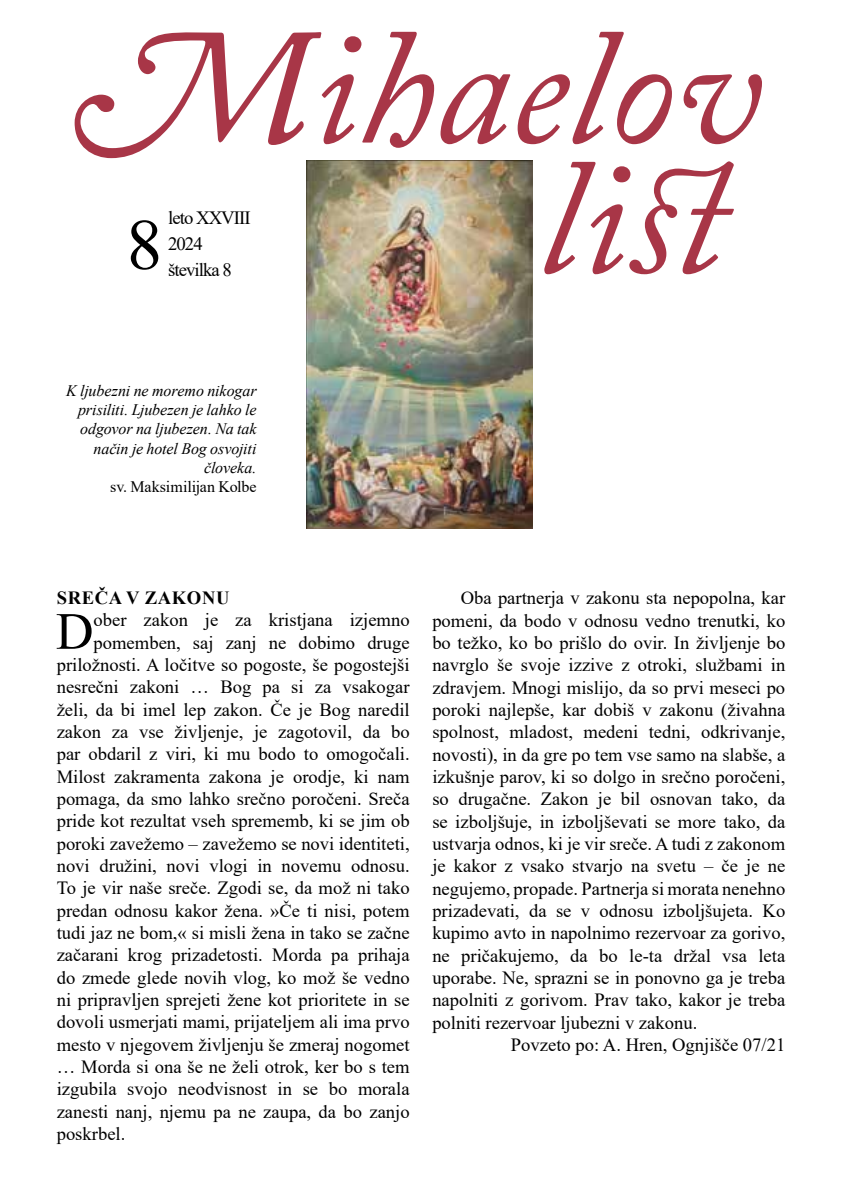
<style>
.page{position:relative;width:842px;height:1191px;background:#fff}
.page>*{position:absolute;margin:0;border:0;box-sizing:border-box;transform-origin:0 0}
.t1{font:italic 164px/130px "Adobe Caslon Pro";color:#a83647;text-align:right}
.t2{font:72px "Times New Roman";color:#000}
.t3{font:52.4px "Times New Roman";color:#000}
.t4{font:18.8px/26px "Times New Roman";letter-spacing:-.05em;color:#000}
.t5{font:18.6px "Times New Roman";color:#000}
.t6{font:700 18.6px "Times New Roman";letter-spacing:.035em;color:#000}
.t7{font:italic 16px/19.2px "Times New Roman";letter-spacing:-.01em;color:#000;text-align:right}
.t8{font:16px "Times New Roman";letter-spacing:-.005em;color:#000}
</style>
<div class="page">
<img style="left:307px;top:160px;width:225px;height:369px">
<h1 class="t1" style="left:75px;top:21px;width:687px">Mihaelov list</h1>
<p class="t4" style="left:168px;top:204px;width:84px">leto XXVIII<br>2024</p>
<h2 class="t2" style="left:126px;top:194px;width:37px">8</h2>
<p class="t4" style="left:168px;top:256px;width:65px">številka 8</p>
<p class="t7" style="left:66px;top:380px;width:192px">K ljubezni ne moremo nikogar prisiliti. Ljubezen je lahko le odgovor na ljubezen. Na tak način je hotel Bog osvojiti človeka.</p>
<p class="t8" style="left:110px;top:475px;width:148px">sv. Maksimilijan Kolbe</p>
<p class="t6" style="left:57px;top:584px;width:174px">SREČA V ZAKONU</p>
<h3 class="t3" style="left:56px;top:594px;width:39px">D</h3>
<p class="t5" style="left:94px;top:607px;width:318px">ober zakon je za kristjana izjemno</p>
<p class="t5" style="left:94px;top:629px;width:318px">pomemben, saj zanj ne dobimo druge</p>
<p class="t5" style="left:57px;top:652px;width:354px">priložnosti. A ločitve so pogoste, še pogostejši</p>
<p class="t5" style="left:57px;top:674px;width:354px">nesrečni zakoni … Bog pa si za vsakogar</p>
<p class="t5" style="left:57px;top:696px;width:354px">želi, da bi imel lep zakon. Če je Bog naredil</p>
<p class="t5" style="left:57px;top:718px;width:354px">zakon za vse življenje, je zagotovil, da bo</p>
<p class="t5" style="left:57px;top:741px;width:354px">par obdaril z viri, ki mu bodo to omogočali.</p>
<p class="t5" style="left:57px;top:763px;width:354px">Milost zakramenta zakona je orodje, ki nam</p>
<p class="t5" style="left:57px;top:785px;width:354px">pomaga, da smo lahko srečno poročeni. Sreča</p>
<p class="t5" style="left:57px;top:808px;width:354px">pride kot rezultat vseh sprememb, ki se jim ob</p>
<p class="t5" style="left:57px;top:830px;width:354px">poroki zavežemo – zavežemo se novi identiteti,</p>
<p class="t5" style="left:57px;top:852px;width:354px">novi družini, novi vlogi in novemu odnosu.</p>
<p class="t5" style="left:57px;top:875px;width:354px">To je vir naše sreče. Zgodi se, da mož ni tako</p>
<p class="t5" style="left:57px;top:897px;width:354px">predan odnosu kakor žena. »Če ti nisi, potem</p>
<p class="t5" style="left:57px;top:919px;width:354px">tudi jaz ne bom,« si misli žena in tako se začne</p>
<p class="t5" style="left:57px;top:942px;width:354px">začarani krog prizadetosti. Morda pa prihaja</p>
<p class="t5" style="left:57px;top:964px;width:354px">do zmede glede novih vlog, ko mož še vedno</p>
<p class="t5" style="left:57px;top:986px;width:354px">ni pripravljen sprejeti žene kot prioritete in se</p>
<p class="t5" style="left:57px;top:1009px;width:354px">dovoli usmerjati mami, prijateljem ali ima prvo</p>
<p class="t5" style="left:57px;top:1031px;width:354px">mesto v njegovem življenju še zmeraj nogomet</p>
<p class="t5" style="left:57px;top:1053px;width:354px">… Morda si ona še ne želi otrok, ker bo s tem</p>
<p class="t5" style="left:57px;top:1076px;width:354px">izgubila svojo neodvisnost in se bo morala</p>
<p class="t5" style="left:57px;top:1098px;width:354px">zanesti nanj, njemu pa ne zaupa, da bo zanjo</p>
<p class="t5" style="left:57px;top:1120px;width:70px">poskrbel.</p>
<p class="t5" style="left:461px;top:585px;width:326px">Oba partnerja v zakonu sta nepopolna, kar</p>
<p class="t5" style="left:432px;top:607px;width:354px">pomeni, da bodo v odnosu vedno trenutki, ko</p>
<p class="t5" style="left:432px;top:629px;width:354px">bo težko, ko bo prišlo do ovir. In življenje bo</p>
<p class="t5" style="left:432px;top:652px;width:354px">navrglo še svoje izzive z otroki, službami in</p>
<p class="t5" style="left:432px;top:674px;width:354px">zdravjem. Mnogi mislijo, da so prvi meseci po</p>
<p class="t5" style="left:432px;top:696px;width:354px">poroki najlepše, kar dobiš v zakonu (živahna</p>
<p class="t5" style="left:432px;top:719px;width:354px">spolnost, mladost, medeni tedni, odkrivanje,</p>
<p class="t5" style="left:432px;top:741px;width:354px">novosti), in da gre po tem vse samo na slabše, a</p>
<p class="t5" style="left:432px;top:763px;width:354px">izkušnje parov, ki so dolgo in srečno poročeni,</p>
<p class="t5" style="left:432px;top:786px;width:354px">so drugačne. Zakon je bil osnovan tako, da</p>
<p class="t5" style="left:432px;top:808px;width:355px">se izboljšuje, in izboljševati se more tako, da</p>
<p class="t5" style="left:432px;top:830px;width:354px">ustvarja odnos, ki je vir sreče. A tudi z zakonom</p>
<p class="t5" style="left:432px;top:853px;width:354px">je kakor z vsako stvarjo na svetu – če je ne</p>
<p class="t5" style="left:432px;top:875px;width:354px">negujemo, propade. Partnerja si morata nenehno</p>
<p class="t5" style="left:432px;top:897px;width:354px">prizadevati, da se v odnosu izboljšujeta. Ko</p>
<p class="t5" style="left:432px;top:920px;width:354px">kupimo avto in napolnimo rezervoar za gorivo,</p>
<p class="t5" style="left:432px;top:942px;width:354px">ne pričakujemo, da bo le-ta držal vsa leta</p>
<p class="t5" style="left:432px;top:964px;width:354px">uporabe. Ne, sprazni se in ponovno ga je treba</p>
<p class="t5" style="left:432px;top:987px;width:354px">napolniti z gorivom. Prav tako, kakor je treba</p>
<p class="t5" style="left:432px;top:1009px;width:266px">polniti rezervoar ljubezni v zakonu.</p>
<p class="t5" style="left:511px;top:1031px;width:276px">Povzeto po: A. Hren, Ognjišče 07/21</p>
</div>
